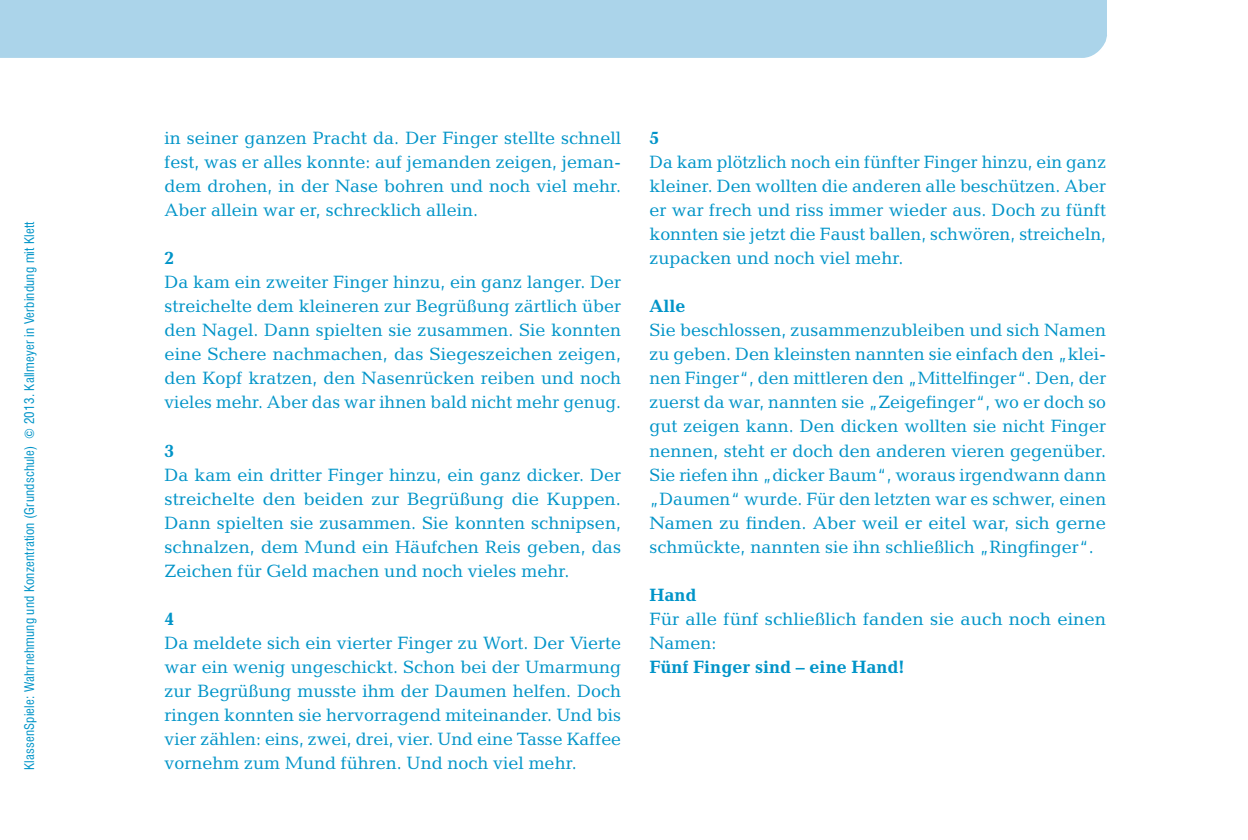
<style>
.page{position:relative;width:1248px;height:840px;background:#fff}
.page>*{position:absolute;margin:0;border:0;box-sizing:border-box;transform-origin:0 0}
.t1{font:18px/24px "Candida Std";color:#0094c8;text-align:justify}
.t2{font:700 18px "Candida Std";color:#0094c8}
.t3{font:condensed 13px "Swiss 721 BT";letter-spacing:.015em;color:#0094c8}
</style>
<div class="page">
<div style="left:0;top:0;width:1107px;height:58px;background:#abd4ea"></div>
<p class="t3" style="left:22px;top:769px;width:550px;rotate:-90deg">KlassenSpiele: Wahrnehmung und Konzentration (Grundschule) © 2013. Kallmeyer in Verbindung mit Klett</p>
<p class="t1" style="left:164px;top:126px;width:458px">in seiner ganzen Pracht da. Der Finger stellte schnell fest, was er alles konnte: auf jemanden zeigen, jeman&shy;dem drohen, in der Nase bohren und noch viel mehr.<br>Aber allein war er, schrecklich allein.</p>
<p class="t2" style="left:164px;top:248px;width:12px">2</p>
<p class="t1" style="left:164px;top:270px;width:458px">Da kam ein zweiter Finger hinzu, ein ganz langer. Der streichelte dem kleineren zur Begrüßung zärtlich über den Nagel. Dann spielten sie zusammen. Sie konnten eine Schere nachmachen, das Siegeszeichen zeigen, den Kopf kratzen, den Nasenrücken reiben und noch vieles mehr. Aber das war ihnen bald nicht mehr genug.</p>
<p class="t2" style="left:164px;top:440px;width:12px">3</p>
<p class="t1" style="left:164px;top:462px;width:458px">Da kam ein dritter Finger hinzu, ein ganz dicker. Der streichelte den beiden zur Begrüßung die Kuppen.<br>Dann spielten sie zusammen. Sie konnten schnipsen, schnalzen, dem Mund ein Häufchen Reis geben, das Zeichen für Geld machen und noch vieles mehr.</p>
<p class="t2" style="left:164px;top:608px;width:12px">4</p>
<p class="t1" style="left:164px;top:630px;width:458px">Da meldete sich ein vierter Finger zu Wort. Der Vierte war ein wenig ungeschickt. Schon bei der Umarmung zur Begrüßung musste ihm der Daumen helfen. Doch ringen konnten sie hervorragend miteinander. Und bis vier zählen: eins, zwei, drei, vier. Und eine Tasse Kaffee vornehm zum Mund führen. Und noch viel mehr.</p>
<p class="t2" style="left:649px;top:128px;width:12px">5</p>
<p class="t1" style="left:649px;top:150px;width:458px">Da kam plötzlich noch ein fünfter Finger hinzu, ein ganz kleiner. Den wollten die anderen alle beschützen. Aber er war frech und riss immer wieder aus. Doch zu fünft konnten sie jetzt die Faust ballen, schwören, streicheln, zupacken und noch viel mehr.</p>
<p class="t2" style="left:649px;top:296px;width:38px">Alle</p>
<p class="t1" style="left:649px;top:318px;width:458px">Sie beschlossen, zusammenzubleiben und sich Namen zu geben. Den kleinsten nannten sie einfach den „klei&shy;nen Finger“, den mittleren den „Mittelfinger“. Den, der zuerst da war, nannten sie „Zeigefinger“, wo er doch so gut zeigen kann. Den dicken wollten sie nicht Finger nennen, steht er doch den anderen vieren gegenüber.<br>Sie riefen ihn „dicker Baum“, woraus irgendwann dann „Daumen“ wurde. Für den letzten war es schwer, einen Namen zu finden. Aber weil er eitel war, sich gerne schmückte, nannten sie ihn schließlich „Ringfinger“.</p>
<p class="t2" style="left:649px;top:584px;width:48px">Hand</p>
<p class="t1" style="left:649px;top:606px;width:458px">Für alle fünf schließlich fanden sie auch noch einen<br>Namen:</p>
<p class="t2" style="left:649px;top:656px;width:256px">Fünf Finger sind – eine Hand!</p>
</div>
